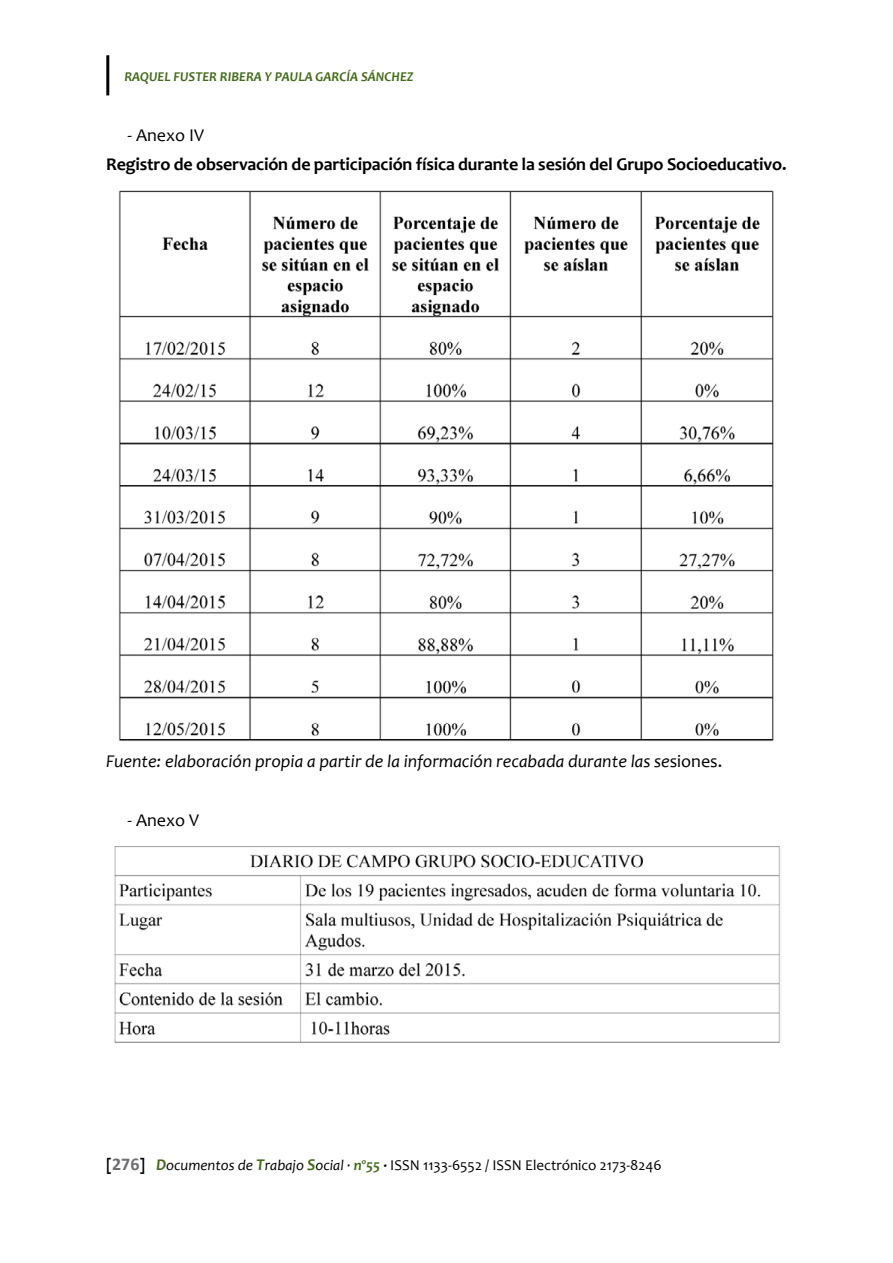
<style>
.page{position:relative;width:893px;height:1263px;background:#fff}
.page>*{position:absolute;margin:0;border:0;box-sizing:border-box;transform-origin:0 0}
.t1{font:700 18px "Candara";letter-spacing:-.01em;color:#000}
.t2{font:italic 18px "Candara";color:#000}
.t3{font:18px "Candara";color:#000}
.t4{font:15px "Candara";color:#000}
.t5{font:italic 700 13.5px "Candara";color:#456c1c}
.s1{font-style:normal}
.s2{font-weight:700;font-size:16.5px}
.s3{font-family:"Calibri";font-weight:700;font-size:18px;color:#6d6e71}
.s4{font-weight:700;font-style:italic;font-size:16.5px;color:#456c1c}
.s5{font-style:italic}
.s6{font-weight:700;font-style:italic;color:#456c1c}
.s7{font-weight:700;font-style:italic}
</style>
<div class="page">
<hr style="left:106px;top:55px;width:3px;height:40px;background:#000">
<img style="left:118px;top:190px;width:656px;height:551px">
<img style="left:114px;top:846px;width:666px;height:197px">
<p class="t5" style="left:124px;top:68px;width:291px">RAQUEL FUSTER RIBERA Y PAULA GARCÍA SÁNCHEZ</p>
<p class="t3" style="left:128px;top:123px;width:78px">- Anexo IV</p>
<p class="t1" style="left:106px;top:153px;width:682px">Registro de observación de participación física durante la sesión del Grupo Socioeducativo.</p>
<p class="t2" style="left:106px;top:749px;width:617px">Fuente: elaboración propia a partir de la información recabada durante las se<span class="s1">siones.</span></p>
<p class="t3" style="left:128px;top:808px;width:73px">- Anexo V</p>
<p class="t4" style="left:106px;top:1156px;width:557px"><span class="s2">[</span><span class="s3">276</span><span class="s2">]</span> <span class="s4">D</span><span class="s5">ocumentos de</span> <span class="s4">T</span><span class="s5">rabajo</span> <span class="s4">S</span><span class="s5">ocial ·</span> <span class="s6">nº55</span> <span class="s7">·</span> ISSN 1133-6552 / ISSN Electrónico 2173-8246</p>
</div>
